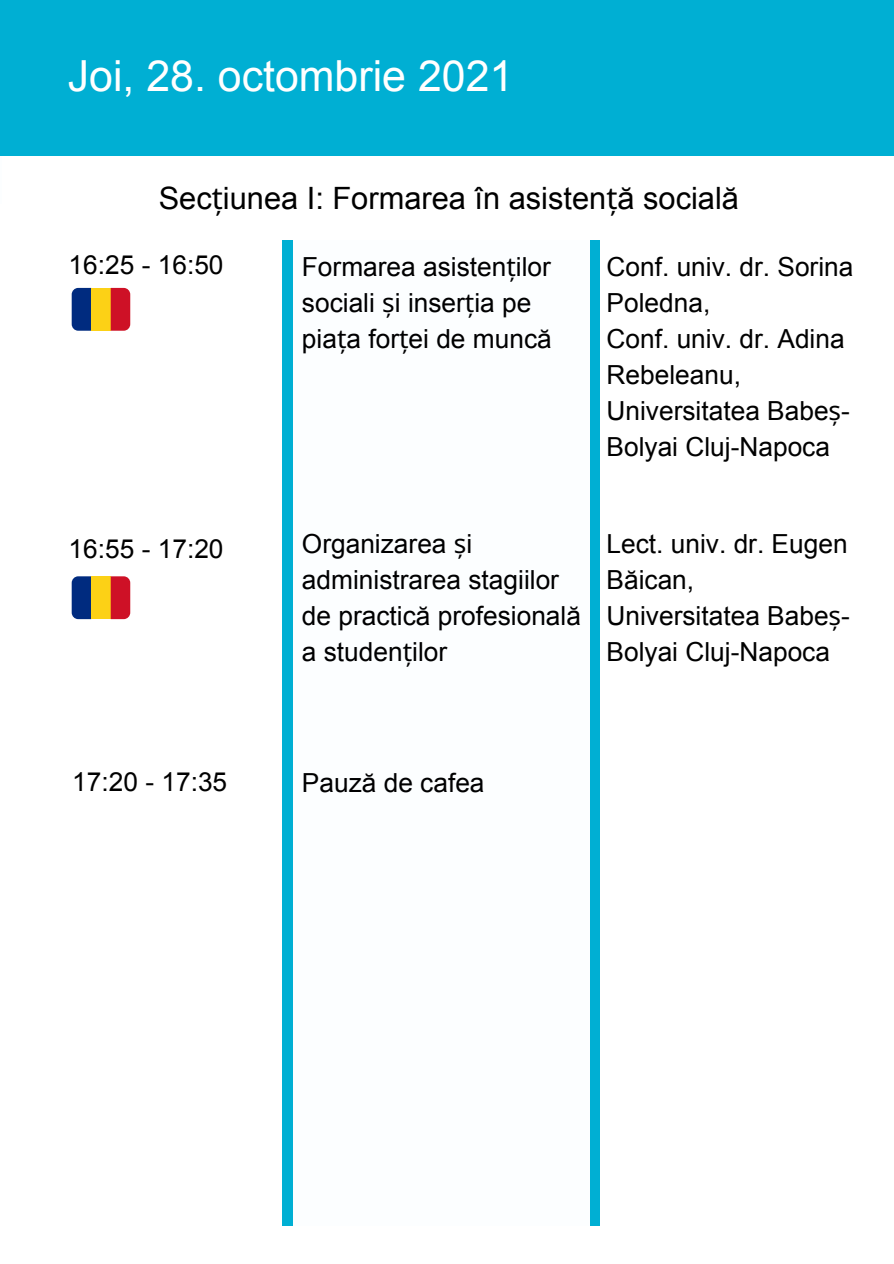
<style>
.page{position:relative;width:894px;height:1264px;background:#fff}
.page>*{position:absolute;margin:0;border:0;box-sizing:border-box;transform-origin:0 0}
.t1{font:42.9px "Arial";color:#fff}
.t2{font:30.75px "Arial";color:#000}
.t3{font:26.25px/36px "Arial";color:#000}
.s1{font-family:"Noto Sans"}
</style>
<div class="page">
<div style="left:0;top:0;width:893px;height:1263px;background:#00afd3"></div>
<div style="left:0;top:192px;width:281px;height:1071px;background:#fff"></div>
<div style="left:293px;top:192px;width:296px;height:1071px;background:#fcfeff"></div>
<div style="left:600px;top:192px;width:293px;height:1071px;background:#fff"></div>
<svg style="left:72px;top:576px;width:19px;height:43px"></svg>
<div style="left:91px;top:576px;width:20px;height:43px;background:#fcd116"></div>
<svg style="left:111px;top:576px;width:19px;height:43px"></svg>
<div style="left:2px;top:1226px;width:891px;height:37px;background:#fff"></div>
<div style="left:2px;top:156px;width:891px;height:83px;background:#fff"></div>
<svg style="left:72px;top:288px;width:19px;height:43px"></svg>
<div style="left:91px;top:288px;width:20px;height:43px;background:#fcd116"></div>
<svg style="left:111px;top:288px;width:19px;height:43px"></svg>
<p class="t1" style="left:68px;top:52px;width:447px">Joi, 28. octombrie 2021</p>
<p class="t2" style="left:159px;top:181px;width:581px">Sec<span class="s1">ț</span>iunea I: Formarea în asisten<span class="s1">ț</span>ă socială</p>
<p class="t3" style="left:69px;top:247px;width:156px">16:25 - 16:50</p>
<p class="t3" style="left:302px;top:249px;width:251px">Formarea asisten<span class="s1">ț</span>ilor sociali <span class="s1">ș</span>i inser<span class="s1">ț</span>ia pe pia<span class="s1">ț</span>a for<span class="s1">ț</span>ei de muncă</p>
<p class="t3" style="left:606px;top:249px;width:248px">Conf. univ. dr. Sorina<br>Poledna,</p>
<p class="t3" style="left:606px;top:321px;width:239px">Conf. univ. dr. Adina<br>Rebeleanu,</p>
<p class="t3" style="left:606px;top:393px;width:245px">Universitatea Babe<span class="s1">ș</span>-<br>Bolyai Cluj-Napoca</p>
<p class="t3" style="left:69px;top:531px;width:156px">16:55 - 17:20</p>
<p class="t3" style="left:302px;top:525px;width:280px">Organizarea <span class="s1">ș</span>i administrarea stagiilor de practică profesională a studen<span class="s1">ț</span>ilor</p>
<p class="t3" style="left:606px;top:525px;width:242px">Lect. univ. dr. Eugen<br>Băican,</p>
<p class="t3" style="left:606px;top:597px;width:245px">Universitatea Babe<span class="s1">ș</span>-<br>Bolyai Cluj-Napoca</p>
<p class="t3" style="left:72px;top:764px;width:156px">17:20 - 17:35</p>
<p class="t3" style="left:302px;top:764px;width:184px">Pauză de cafea</p>
</div>
